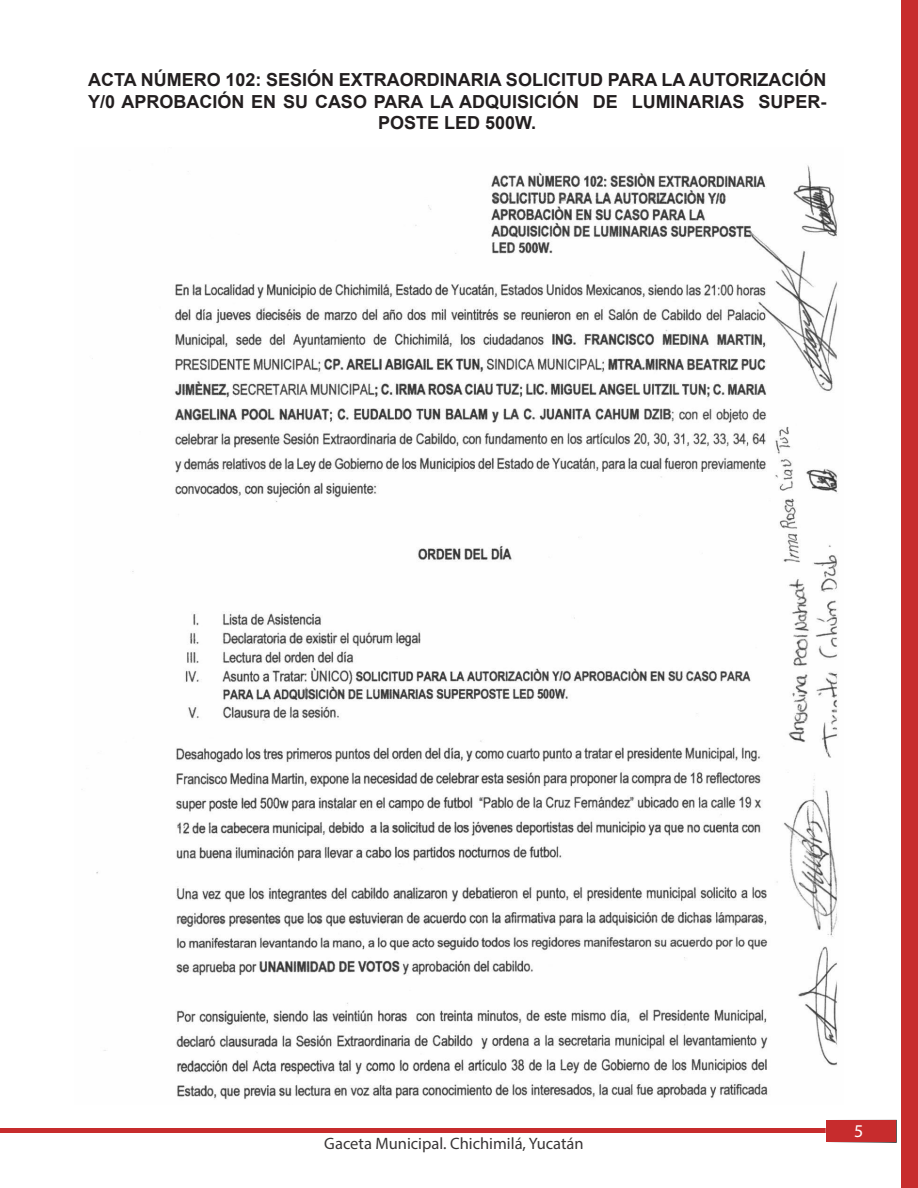
<style>
.page{position:relative;width:918px;height:1188px;background:#fff}
.page>*{position:absolute;margin:0;border:0;box-sizing:border-box;transform-origin:0 0}
.t1{font:700 18px/21.6px "Arial";color:#231f20;text-align:center}
.t2{font:18px "Myriad Pro";color:#fff}
.t3{font:16.5px "Myriad Pro";color:#231f20}
</style>
<div class="page">
<div style="left:901px;top:0;width:17px;height:1188px;background:#c72c2d"></div>
<div style="left:0;top:1128px;width:864px;height:5px;background:#c72c2d"></div>
<div style="left:826px;top:1120px;width:71px;height:23px;background:#c72c2d"></div>
<img style="left:81px;top:165px;width:757px;height:935px">
<p class="t1" style="left:88px;top:69px;width:740px">ACTA NÚMERO 102: SESIÓN EXTRAORDINARIA SOLICITUD PARA LA AUTORIZACIÓN<br>Y/0 APROBACIÓN EN SU CASO PARA LA ADQUISICIÓN DE LUMINARIAS SUPER-<br>POSTE LED 500W.</p>
<p class="t3" style="left:324px;top:1133px;width:261px">Gaceta Municipal. Chichimilá, Yucatán</p>
<p class="t2" style="left:854px;top:1119px;width:11px">5</p>
</div>
